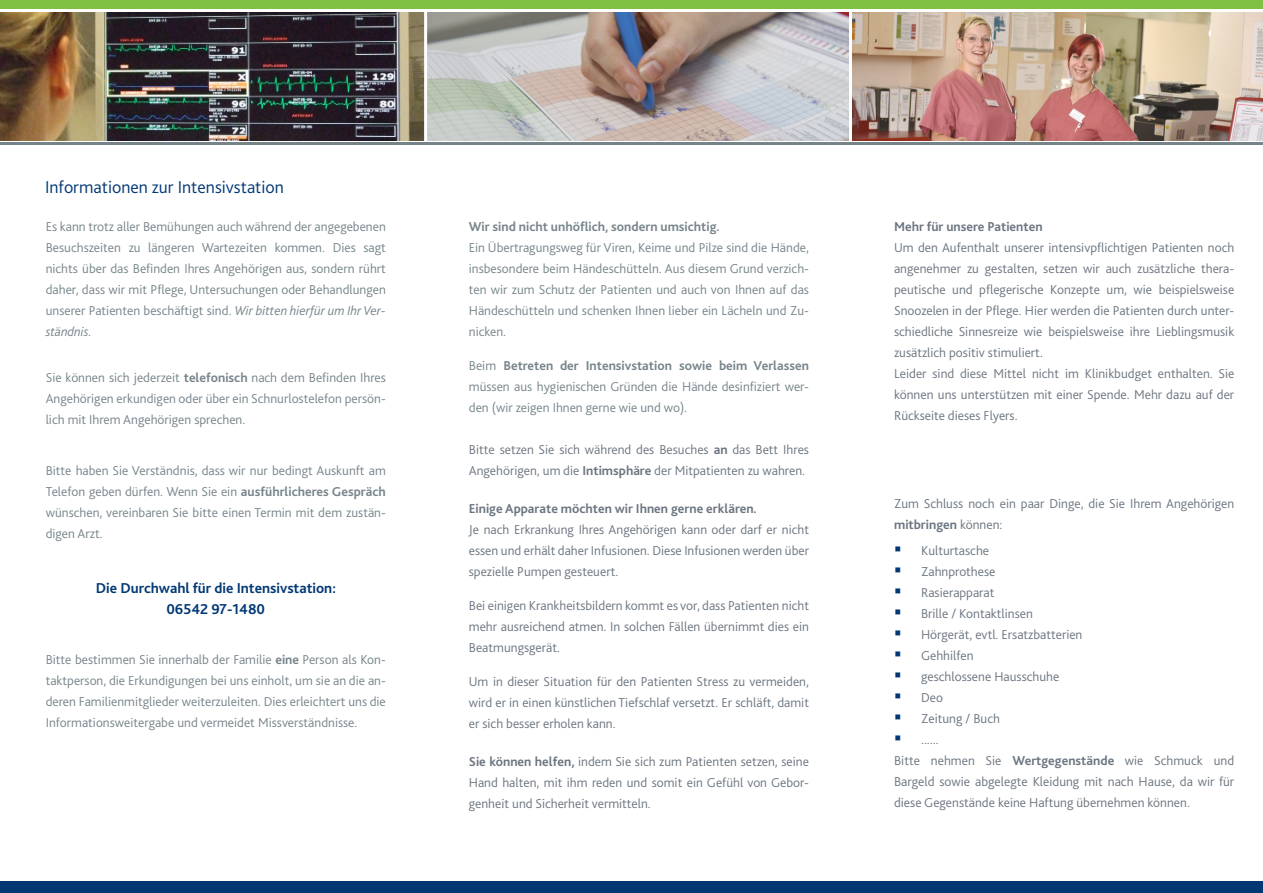
<style>
.page{position:relative;width:1263px;height:893px;background:#fff}
.page>*{position:absolute;margin:0;border:0;box-sizing:border-box;transform-origin:0 0}
.t1{font:300 18px "Bliss 2";color:#013874}
.t2{font:700 15px "Bliss 2";color:#013874}
.t3{font:300 13.5px/21px "Bliss 2";color:#6b7580;text-align:justify}
.t4{font:300 13.5px/21px "Bliss 2";color:#76848a;text-align:justify}
.t5{font:700 13.5px "Bliss 2";color:#6b7580}
.t6{font:700 13.5px "Bliss 2";color:#76848a}
.s1{font-style:italic}
.s2{font-weight:700}
</style>
<div class="page">
<img style="left:0;top:13px;width:838px;height:127px">
<img style="left:838px;top:13px;width:425px;height:127px">
<div style="left:0;top:882px;width:1263px;height:11px;background:#013874"></div>
<hr style="left:424px;top:9px;width:3px;height:134px;background:#fff">
<hr style="left:849px;top:9px;width:3px;height:135px;background:#fff">
<div style="left:0;top:0;width:1263px;height:9px;background:#7fc241"></div>
<hr style="left:0;top:142px;width:1263px;height:3px;background:#76848a">
<p class="t1" style="left:45px;top:176px;width:240px">Informationen zur Intensivstation</p>
<p class="t4" style="left:46px;top:216px;width:342px">Es kann trotz aller Bemühungen auch während der angegebenen Besuchszeiten zu längeren Wartezeiten kommen. Dies sagt nichts über das Befinden Ihres Angehörigen aus, sondern rührt daher, dass wir mit Pflege, Untersuchungen oder Behandlungen unserer Patienten beschäftigt sind. <span class="s1">Wir bitten hierfür um Ihr Ver&shy;ständnis.</span></p>
<p class="t4" style="left:46px;top:367px;width:342px">Sie können sich jederzeit <span class="s2">telefonisch</span> nach dem Befinden Ihres Angehörigen erkundigen oder über ein Schnurlostelefon persön&shy;lich mit Ihrem Angehörigen sprechen.</p>
<p class="t4" style="left:46px;top:460px;width:342px">Bitte haben Sie Verständnis, dass wir nur bedingt Auskunft am Telefon geben dürfen. Wenn Sie ein <span class="s2">ausführlicheres Gespräch </span>wünschen, vereinbaren Sie bitte einen Termin mit dem zustän&shy;digen Arzt.</p>
<p class="t2" style="left:96px;top:578px;width:242px">Die Durchwahl für die Intensivstation:</p>
<p class="t2" style="left:166px;top:599px;width:100px">06542 97-1480</p>
<p class="t4" style="left:46px;top:649px;width:342px">Bitte bestimmen Sie innerhalb der Familie <span class="s2">eine</span> Person als Kon&shy;taktperson, die Erkundigungen bei uns einholt, um sie an die an&shy;deren Familienmitglieder weiterzuleiten. Dies erleichtert uns die Informationsweitergabe und vermeidet Missverständnisse.</p>
<p class="t6" style="left:469px;top:218px;width:252px">Wir sind nicht unhöflich, sondern umsichtig.</p>
<p class="t4" style="left:469px;top:237px;width:342px">Ein Übertragungsweg für Viren, Keime und Pilze sind die Hände, insbesondere beim Händeschütteln. Aus diesem Grund verzich&shy;ten wir zum Schutz der Patienten und auch von Ihnen auf das Händeschütteln und schenken Ihnen lieber ein Lächeln und Zu&shy;nicken.</p>
<p class="t4" style="left:469px;top:355px;width:342px">Beim <span class="s2">Betreten der Intensivstation sowie beim Verlassen </span>müssen aus hygienischen Gründen die Hände desinfiziert wer&shy;den (wir zeigen Ihnen gerne wie und wo).</p>
<p class="t3" style="left:469px;top:439px;width:342px">Bitte setzen Sie sich während des Besuches <span class="s2">an</span> das Bett Ihres<br>Angehörigen, um die <span class="s2">Intimsphäre</span> der Mitpatienten zu wahren.</p>
<p class="t5" style="left:469px;top:500px;width:289px">Einige Apparate möchten wir Ihnen gerne erklären.</p>
<p class="t3" style="left:469px;top:519px;width:342px">Je nach Erkrankung Ihres Angehörigen kann oder darf er nicht essen und erhält daher Infusionen. Diese Infusionen werden über spezielle Pumpen gesteuert.</p>
<p class="t3" style="left:469px;top:595px;width:342px">Bei einigen Krankheitsbildern kommt es vor, dass Patienten nicht mehr ausreichend atmen. In solchen Fällen übernimmt dies ein Beatmungsgerät.</p>
<p class="t3" style="left:469px;top:670px;width:342px">Um in dieser Situation für den Patienten Stress zu vermeiden, wird er in einen künstlichen Tiefschlaf versetzt. Er schläft, damit er sich besser erholen kann.</p>
<p class="t3" style="left:469px;top:750px;width:342px"><span class="s2">Sie können helfen,</span> indem Sie sich zum Patienten setzen, seine Hand halten, mit ihm reden und somit ein Gefühl von Gebor&shy;genheit und Sicherheit vermitteln.</p>
<p class="t5" style="left:894px;top:218px;width:150px">Mehr für unsere Patienten</p>
<p class="t3" style="left:894px;top:237px;width:342px">Um den Aufenthalt unserer intensivpflichtigen Patienten noch angenehmer zu gestalten, setzen wir auch zusätzliche thera&shy;peutische und pflegerische Konzepte um, wie beispielsweise Snoozelen in der Pflege. Hier werden die Patienten durch unter&shy;schiedliche Sinnesreize wie beispielsweise ihre Lieblingsmusik zusätzlich positiv stimuliert.</p>
<p class="t3" style="left:894px;top:363px;width:342px">Leider sind diese Mittel nicht im Klinikbudget enthalten. Sie können uns unterstützen mit einer Spende. Mehr dazu auf der Rückseite dieses Flyers.</p>
<p class="t3" style="left:894px;top:493px;width:342px">Zum Schluss noch ein paar Dinge, die Sie Ihrem Angehörigen <span class="s2">mitbringen</span> können:</p>
<p class="t3" style="left:921px;top:540px;width:70px">Kulturtasche</p>
<p class="t3" style="left:921px;top:561px;width:76px">Zahnprothese</p>
<p class="t3" style="left:921px;top:582px;width:75px">Rasierapparat</p>
<p class="t3" style="left:921px;top:603px;width:113px">Brille / Kontaktlinsen</p>
<p class="t3" style="left:921px;top:624px;width:163px">Hörgerät, evtl. Ersatzbatterien</p>
<p class="t3" style="left:921px;top:645px;width:54px">Gehhilfen</p>
<p class="t3" style="left:921px;top:666px;width:140px">geschlossene Hausschuhe</p>
<p class="t3" style="left:921px;top:687px;width:23px">Deo</p>
<p class="t3" style="left:921px;top:708px;width:80px">Zeitung / Buch</p>
<p class="t3" style="left:921px;top:729px;width:19px">......</p>
<p class="t3" style="left:894px;top:750px;width:342px">Bitte nehmen Sie <span class="s2">Wertgegenstände</span> wie Schmuck und Bargeld sowie abgelegte Kleidung mit nach Hause, da wir für diese Gegenstände keine Haftung übernehmen können.</p>
</div>
